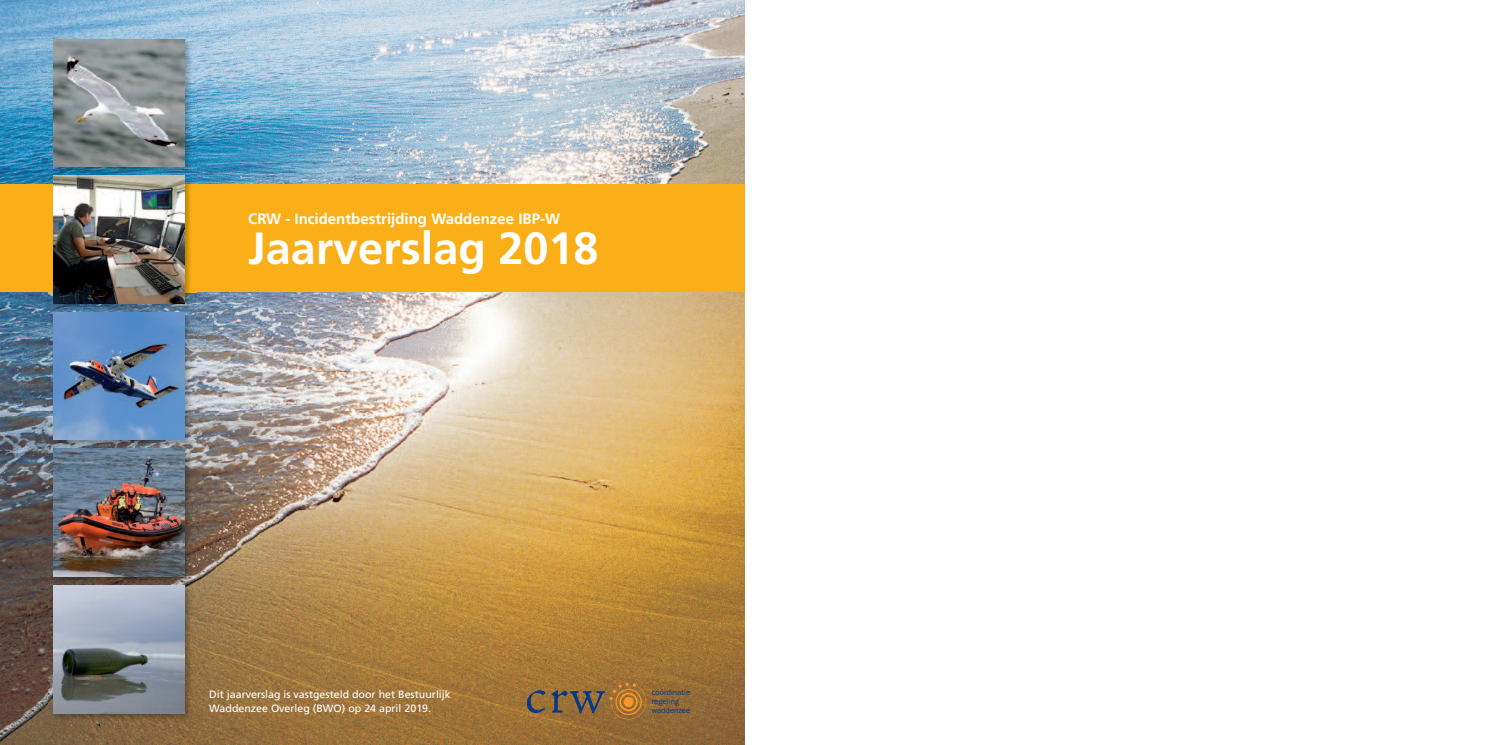
<style>
.page{position:relative;width:1489px;height:745px;background:#fff}
.page>*{position:absolute;margin:0;border:0;box-sizing:border-box;transform-origin:0 0}
.t1{font:700 45px "Frutiger LT Std";color:#fff}
.t2{font:700 15px "Frutiger LT Std";color:#fff}
.t3{font:10.62px/14.8px "Frutiger LT Std";color:#fff}
.t4{font:8px/8.6px "ITC Franklin Gothic Std";color:#083981}
</style>
<div class="page">
<img style="left:0;top:0;width:744px;height:744px">
<div style="left:0;top:184px;width:744px;height:108px;background:#faaf18"></div>
<svg style="left:527px;top:689px;width:18px;height:23px"></svg>
<svg style="left:551px;top:682px;width:96px;height:37px;background:#936c3c"></svg>
<img style="left:48px;top:34px;width:149px;height:691px">
<img style="left:53px;top:39px;width:131px;height:128px">
<img style="left:53px;top:175px;width:131px;height:128px">
<img style="left:53px;top:312px;width:131px;height:127px">
<img style="left:53px;top:448px;width:131px;height:128px">
<img style="left:53px;top:585px;width:131px;height:127px">
<h2 class="t2" style="left:248px;top:212px;width:313px">CRW - Incidentbestrijding Waddenzee IBP-W</h2>
<h1 class="t1" style="left:248px;top:230px;width:352px">Jaarverslag 2018</h1>
<p class="t3" style="left:209px;top:687px;width:243px">Dit jaarverslag is vastgesteld door het Bestuurlijk<br>Waddenzee Overleg (BWO) op 24 april 2019.</p>
<p class="t4" style="left:651px;top:688px;width:40px">coördinatie regeling waddenzee</p>
</div>
